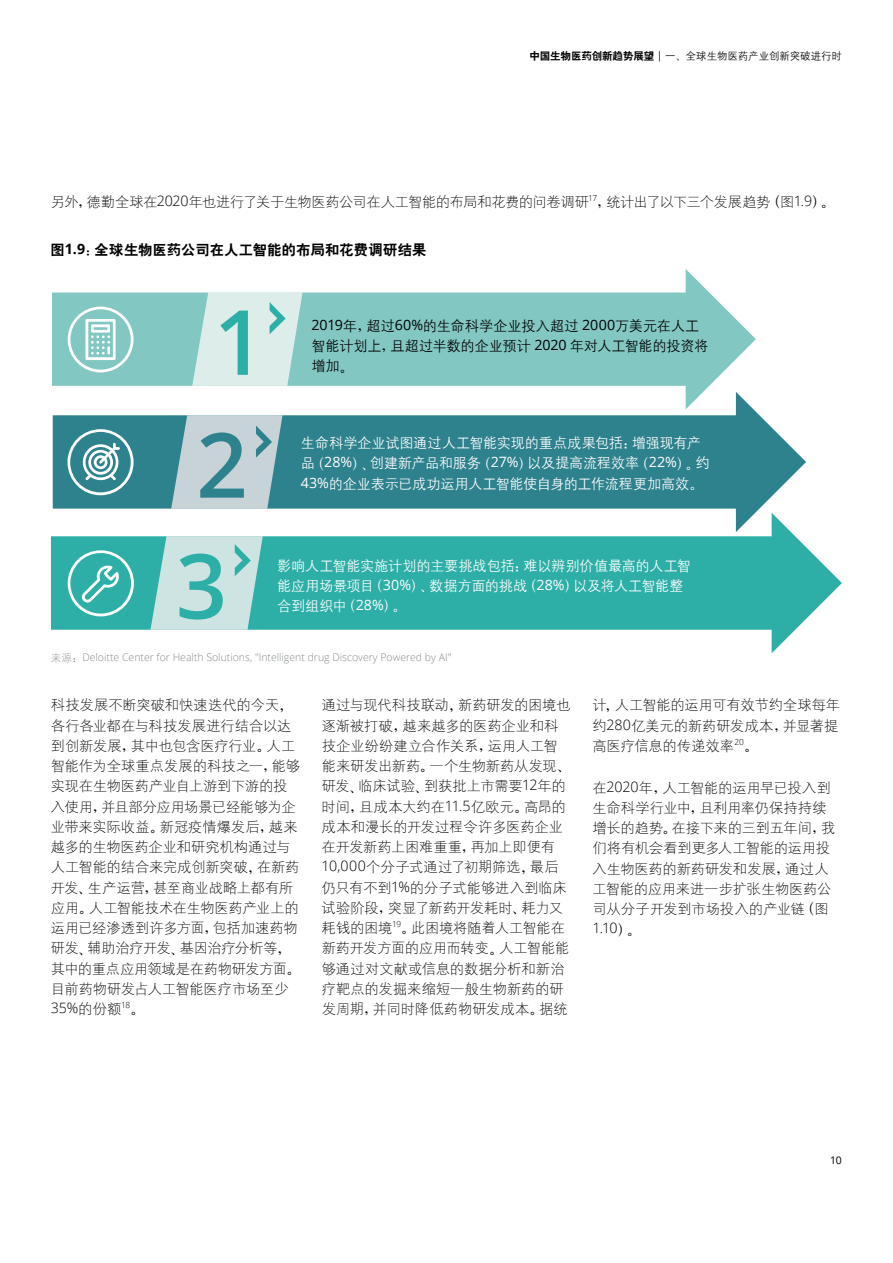
<style>
.page{position:relative;width:893px;height:1263px;background:#fff}
.page>*{position:absolute;margin:0;border:0;box-sizing:border-box;transform-origin:0 0}
.t1{font:600 90px "Open Sans";color:#2dafa7}
.t2{font:600 90px "Open Sans";color:#2e828d}
.t3{font:14.25px/20.2px "H Yg 1 gj";letter-spacing:-.01em;color:#000}
.t4{font:14.25px/20.2px "H Yg 2 gj";letter-spacing:-.02em;color:#fff}
.t5{font:14.25px/20.2px "H Yg 2 gj";letter-spacing:-.015em;color:#000}
.t6{font:14.25px "H Yg 1 gj";letter-spacing:-.03em;color:#000}
.t7{font:14.25px "H Yb 2 gj";letter-spacing:.015em;color:#000}
.t8{font:300 14.25px "Open Sans";color:#000}
.t9{font:300 10.5px "Open Sans";color:#868a8e}
.t10{font:10.5px "H Yg 2 gj";letter-spacing:-.01em;color:#000}
.t11{font:10.5px "Open Sans";color:#000}
.s1{font-family:"H Yb 2 gj"}
.s2{font-family:"Open Sans"}
.s3{font-family:"H Ya 6 gj"}
.s4{font-family:"Open Sans";font-weight:300}
.s5{font-family:"Open Sans";font-weight:700}
.s6{font-family:"H Yg 1 gj";font-weight:400}
.s7{font-family:"H Ya 6 gj";font-weight:400}
</style>
<div class="page">
<svg style="left:52px;top:269px;width:704px;height:123px;fill:#82c7c2"></svg>
<svg style="left:53px;top:392px;width:753px;height:121px;fill:#2e828d"></svg>
<svg style="left:51px;top:513px;width:791px;height:140px;fill:#2dafa7"></svg>
<svg style="left:147px;top:277px;width:158px;height:376px"></svg>
<svg style="left:68px;top:307px;width:66px;height:65px"></svg>
<svg style="left:67px;top:429px;width:67px;height:66px"></svg>
<svg style="left:68px;top:550px;width:66px;height:66px"></svg>
<p class="t10" style="left:529px;top:51px;width:314px"><span class="s1">中国生物医药创新趋势展望</span> <span class="s2">|</span> 一<span class="s3">、</span>全球生物医药产业创新突破进行时</p>
<p class="t6" style="left:51px;top:194px;width:785px">另外<span class="s3">，</span>德勤全球在<span class="s4">2020</span>年也进行了关于生物医药公司在人工智能的布局和花费的问卷调研<sup>17</sup><span class="s3">，</span>统计出了以下三个发展趋势<span class="s3">（</span>图<span class="s4">1.9</span><span class="s3">）。</span></p>
<p class="t7" style="left:51px;top:243px;width:377px">图<span class="s5">1.9</span><span class="s3">：</span>全球生物医药公司在人工智能的布局和花费调研结果</p>
<h1 class="t1" style="left:214px;top:280px;width:53px">1</h1>
<h1 class="t2" style="left:196px;top:403px;width:53px">2</h1>
<h1 class="t1" style="left:176px;top:524px;width:53px">3</h1>
<p class="t5" style="left:312px;top:315px;width:398px"><span class="s2">2019</span>年<span class="s3">，</span>超过<span class="s2">60%</span>的生命科学企业投入超过 <span class="s2">2000</span>万美元在人工智能计划上<span class="s3">，</span>且超过半数的企业预计 <span class="s2">2020</span> 年对人工智能的投资将增加<span class="s3">。</span></p>
<p class="t4" style="left:301px;top:433px;width:410px">生命科学企业试图通过人工智能实现的重点成果包括<span class="s3">：</span>增强现有产品<span class="s3">（</span><span class="s2">28%</span><span class="s3">）、</span>创建新产品和服务<span class="s3">（</span><span class="s2">27%</span><span class="s3">）</span>以及提高流程效率<span class="s3">（</span><span class="s2">22%</span><span class="s3">）。</span>约<br><span class="s2">43%</span>的企业表示已成功运用人工智能使自身的工作流程更加高效<span class="s3">。</span></p>
<p class="t4" style="left:277px;top:555px;width:415px">影响人工智能实施计划的主要挑战包括<span class="s3">：</span>难以辨别价值最高的人工智能应用场景项目<span class="s3">（</span><span class="s2">30%</span><span class="s3">）、</span>数据方面的挑战<span class="s3">（</span><span class="s2">28%</span><span class="s3">）</span>以及将人工智能整合到组织中<span class="s3">（</span><span class="s2">28%</span><span class="s3">）。</span></p>
<p class="t9" style="left:51px;top:650px;width:402px"><span class="s6">来源</span><span class="s7">：</span>Deloitte Center for Health Solutions, "Intelligent drug Discovery Powered by AI"</p>
<p class="t3" style="left:51px;top:695px;width:251px">科技发展不断突破和快速迭代的今天<span class="s3">，</span>各行各业都在与科技发展进行结合以达到创新发展<span class="s3">，</span>其中也包含医疗行业<span class="s3">。</span>人工智能作为全球重点发展的科技之一<span class="s3">，</span>能够实现在生物医药产业自上游到下游的投入使用<span class="s3">，</span>并且部分应用场景已经能够为企业带来实际收益<span class="s3">。</span>新冠疫情爆发后<span class="s3">，</span>越来越多的生物医药企业和研究机构通过与人工智能的结合来完成创新突破<span class="s3">，</span>在新药开发<span class="s3">、</span>生产运营<span class="s3">，</span>甚至商业战略上都有所应用<span class="s3">。</span>人工智能技术在生物医药产业上的运用已经渗透到许多方面<span class="s3">，</span>包括加速药物研发<span class="s3">、</span>辅助治疗开发<span class="s3">、</span>基因治疗分析等<span class="s3">，</span>其中的重点应用领域是在药物研发方面<span class="s3">。</span>目前药物研发占人工智能医疗市场至少</p>
<p class="t8" style="left:51px;top:998px;width:95px">35%<span class="s6">的份额</span><sup>18</sup><span class="s7">。</span></p>
<p class="t3" style="left:322px;top:695px;width:251px">通过与现代科技联动<span class="s3">，</span>新药研发的困境也逐渐被打破<span class="s3">，</span>越来越多的医药企业和科技企业纷纷建立合作关系<span class="s3">，</span>运用人工智能来研发出新药<span class="s3">。</span>一个生物新药从发现<span class="s3">、</span>研发<span class="s3">、</span>临床试验<span class="s3">、</span>到获批上市需要<span class="s4">12</span>年的时间<span class="s3">，</span>且成本大约在<span class="s4">11.5</span>亿欧元<span class="s3">。</span>高昂的成本和漫长的开发过程令许多医药企业在开发新药上困难重重<span class="s3">，</span>再加上即便有<br><span class="s4">10,000</span>个分子式通过了初期筛选<span class="s3">，</span>最后仍只有不到<span class="s4">1%</span>的分子式能够进入到临床试验阶段<span class="s3">，</span>突显了新药开发耗时<span class="s3">、</span>耗力又耗钱的困境<sup>19</sup><span class="s3">。</span>此困境将随着人工智能在新药开发方面的应用而转变<span class="s3">。</span>人工智能能够通过对文献或信息的数据分析和新治疗靶点的发掘来缩短一般生物新药的研发周期<span class="s3">，</span>并同时降低药物研发成本<span class="s3">。</span>据统</p>
<p class="t3" style="left:592px;top:695px;width:249px">计<span class="s3">，</span>人工智能的运用可有效节约全球每年约<span class="s4">280</span>亿美元的新药研发成本<span class="s3">，</span>并显著提高医疗信息的传递效率<sup>20</sup><span class="s3">。</span></p>
<p class="t3" style="left:592px;top:777px;width:244px">在<span class="s4">2020</span>年<span class="s3">，</span>人工智能的运用早已投入到生命科学行业中<span class="s3">，</span>且利用率仍保持持续增长的趋势<span class="s3">。</span>在接下来的三到五年间<span class="s3">，</span>我们将有机会看到更多人工智能的运用投入生物医药的新药研发和发展<span class="s3">，</span>通过人工智能的应用来进一步扩张生物医药公司从分子开发到市场投入的产业链<span class="s3">（</span>图</p>
<p class="t8" style="left:592px;top:918px;width:50px">1.10<span class="s7">）。</span></p>
<p class="t11" style="left:830px;top:1153px;width:13px">10</p>
</div>
